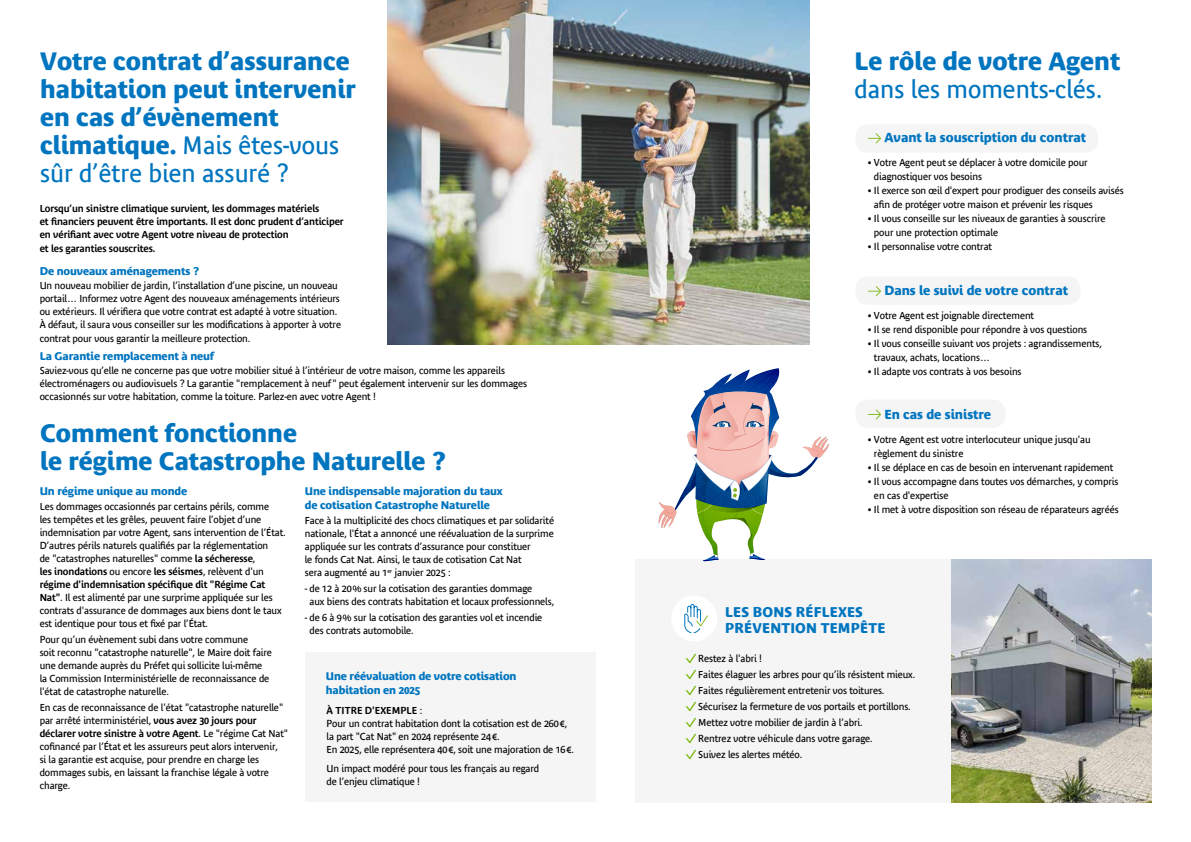
<style>
.page{position:relative;width:1191px;height:842px;background:#fff}
.page>*{position:absolute;margin:0;border:0;box-sizing:border-box;transform-origin:0 0}
.t1{font:700 25px/28px "Bienvenue";color:#0075bf}
.t2{font:25px "Bienvenue";color:#0075bf}
.t3{font:700 14px/16px "Bienvenue";letter-spacing:.015em;color:#0075bf}
.t4{font:700 13px "Bienvenue";color:#0075bf}
.t5{font:700 11px/14px "Bienvenue";letter-spacing:-.01em;color:#0075bf}
.t6{font:10px/13px "Bienvenue";letter-spacing:-.01em;color:#000}
.t7{font:600 10px/13px "Bienvenue";letter-spacing:-.01em;color:#000}
.s1{font-weight:400}
.s2{font-weight:600}
</style>
<div class="page">
<div style="left:635px;top:559px;width:316px;height:243px;background:#f5f5f6"></div>
<div style="left:855px;top:124px;width:243px;height:29px;background:#f5f5f6;border-radius:13px"></div>
<svg style="left:868px;top:133px;width:13px;height:11px"></svg>
<div style="left:855px;top:276px;width:225px;height:29px;background:#f5f5f6;border-radius:13px"></div>
<svg style="left:868px;top:286px;width:13px;height:11px"></svg>
<div style="left:855px;top:399px;width:150px;height:29px;background:#f5f5f6;border-radius:13px"></div>
<svg style="left:868px;top:409px;width:13px;height:11px"></svg>
<svg style="left:686px;top:653px;width:10px;height:107px"></svg>
<div style="left:671px;top:596px;width:46px;height:45px;background:#fff;border-radius:50%"></div>
<svg style="left:684px;top:604px;width:24px;height:30px"></svg>
<div style="left:305px;top:652px;width:290px;height:150px;background:#f5f5f6"></div>
<img style="left:387px;top:0;width:422px;height:345px">
<img style="left:951px;top:559px;width:200px;height:243px">
<svg style="left:701px;top:368px;width:128px;height:193px"></svg>
<img style="left:658px;top:368px;width:120px;height:160px">
<h1 class="t1" style="left:40px;top:47px;width:317px">Votre contrat d’assurance habitation peut intervenir en cas d’évènement climatique. <span class="s1">Mais êtes-vous sûr d’être bien assuré ?</span></h1>
<p class="t7" style="left:40px;top:202px;width:305px">Lorsqu’un sinistre climatique survient, les dommages matériels<br>et financiers peuvent être importants. Il est donc prudent d’anticiper en vérifiant avec votre Agent votre niveau de protection</p>
<p class="t7" style="left:40px;top:242px;width:117px">et les garanties souscrites.</p>
<p class="t5" style="left:40px;top:264px;width:161px">De nouveaux aménagements ?</p>
<p class="t6" style="left:40px;top:279px;width:303px">Un nouveau mobilier de jardin, l’installation d’une piscine, un nouveau portail… Informez votre Agent des nouveaux aménagements intérieurs ou extérieurs. Il vérifiera que votre contrat est adapté à votre situation.<br>À défaut, il saura vous conseiller sur les modifications à apporter à votre</p>
<p class="t6" style="left:40px;top:332px;width:212px">contrat pour vous garantir la meilleure protection.</p>
<p class="t5" style="left:40px;top:349px;width:176px">La Garantie remplacement à neuf</p>
<p class="t6" style="left:40px;top:364px;width:489px">Saviez-vous qu’elle ne concerne pas que votre mobilier situé à l’intérieur de votre maison, comme les appareils électroménagers ou audiovisuels ? La garantie "remplacement à neuf" peut également intervenir sur les dommages occasionnés sur votre habitation, comme la toiture. Parlez-en avec votre Agent !</p>
<h1 class="t1" style="left:40px;top:418px;width:407px">Comment fonctionne<br>le régime Catastrophe Naturelle ?</h1>
<p class="t5" style="left:40px;top:484px;width:149px">Un régime unique au monde</p>
<p class="t6" style="left:40px;top:500px;width:247px">Les dommages occasionnés par certains périls, comme<br>les tempêtes et les grêles, peuvent faire l’objet d’une indemnisation par votre Agent, sans intervention de l’État.<br>D’autres périls naturels qualifiés par la réglementation<br>de "catastrophes naturelles" comme <span class="s2">la sécheresse</span>,<br><span class="s2">les inondations</span> ou encore <span class="s2">les séismes</span>, relèvent d'un <span class="s2">régime d'indemnisation spécifique dit "Régime Cat Nat"</span>. Il est alimenté par une surprime appliquée sur les contrats d'assurance de dommages aux biens dont le taux est identique pour tous et fixé par l’État.</p>
<p class="t6" style="left:40px;top:633px;width:234px">Pour qu’un évènement subi dans votre commune<br>soit reconnu "catastrophe naturelle", le Maire doit faire une demande auprès du Préfet qui sollicite lui-même la Commission Interministérielle de reconnaissance de l'état de catastrophe naturelle.</p>
<p class="t6" style="left:40px;top:701px;width:250px">En cas de reconnaissance de l'état "catastrophe naturelle" par arrêté interministériel, <span class="s2">vous avez 30 jours pour déclarer votre sinistre à votre Agent</span>. Le "régime Cat Nat" cofinancé par l’État et les assureurs peut alors intervenir,<br>si la garantie est acquise, pour prendre en charge les dommages subis, en laissant la franchise légale à votre charge.</p>
<p class="t5" style="left:305px;top:484px;width:199px">Une indispensable majoration du taux de cotisation Catastrophe Naturelle</p>
<p class="t6" style="left:305px;top:514px;width:251px">Face à la multiplicité des chocs climatiques et par solidarité nationale, l'État a annoncé une réévaluation de la surprime appliquée sur les contrats d’assurance pour constituer<br>le fonds Cat Nat. Ainsi, le taux de cotisation Cat Nat<br>sera augmenté au 1<sup>er</sup> janvier 2025 :</p>
<p class="t6" style="left:310px;top:582px;width:246px;text-indent:-5px">- de 12 à 20% sur la cotisation des garanties dommage<br>aux biens des contrats habitation et locaux professionnels,</p>
<p class="t6" style="left:310px;top:611px;width:234px;text-indent:-5px">- de 6 à 9% sur la cotisation des garanties vol et incendie des contrats automobile.</p>
<p class="t5" style="left:326px;top:669px;width:192px">Une réévaluation de votre cotisation habitation en 2025</p>
<p class="t6" style="left:326px;top:704px;width:249px"><span class="s2">À TITRE D'EXEMPLE</span> :<br>Pour un contrat habitation dont la cotisation est de 260€, la part "Cat Nat" en 2024 représente 24€.<br>En 2025, elle représentera 40€, soit une majoration de 16€.</p>
<p class="t6" style="left:326px;top:761px;width:214px">Un impact modéré pour tous les français au regard de l’enjeu climatique !</p>
<h1 class="t1" style="left:854px;top:47px;width:267px">Le rôle de votre Agent</h1>
<h1 class="t2" style="left:854px;top:75px;width:249px">dans les moments-clés.</h1>
<h3 class="t4" style="left:884px;top:130px;width:203px">Avant la souscription du contrat</h3>
<p class="t6" style="left:874px;top:156px;width:215px;line-height:14px;text-indent:-6px">• Votre Agent peut se déplacer à votre domicile pour diagnostiquer vos besoins</p>
<p class="t6" style="left:874px;top:184px;width:251px;line-height:14px;text-indent:-6px">• Il exerce son œil d'expert pour prodiguer des conseils avisés afin de protéger votre maison et prévenir les risques</p>
<p class="t6" style="left:874px;top:212px;width:233px;line-height:14px;text-indent:-6px">• Il vous conseille sur les niveaux de garanties à souscrire pour une protection optimale</p>
<p class="t6" style="left:868px;top:240px;width:126px">• Il personnalise votre contrat</p>
<h3 class="t4" style="left:884px;top:283px;width:185px">Dans le suivi de votre contrat</h3>
<p class="t6" style="left:868px;top:309px;width:168px">• Votre Agent est joignable directement</p>
<p class="t6" style="left:868px;top:323px;width:221px">• Il se rend disponible pour répondre à vos questions</p>
<p class="t6" style="left:874px;top:337px;width:229px;line-height:14px;text-indent:-6px">• Il vous conseille suivant vos projets : agrandissements, travaux, achats, locations…</p>
<p class="t6" style="left:868px;top:365px;width:155px">• Il adapte vos contrats à vos besoins</p>
<h3 class="t4" style="left:884px;top:406px;width:108px">En cas de sinistre</h3>
<p class="t6" style="left:874px;top:432px;width:218px;line-height:14px;text-indent:-6px">• Votre Agent est votre interlocuteur unique jusqu'au règlement du sinistre</p>
<p class="t6" style="left:868px;top:460px;width:247px">• Il se déplace en cas de besoin en intervenant rapidement</p>
<p class="t6" style="left:874px;top:474px;width:246px;line-height:14px;text-indent:-6px">• Il vous accompagne dans toutes vos démarches, y compris en cas d'expertise</p>
<p class="t6" style="left:868px;top:502px;width:252px">• Il met à votre disposition son réseau de réparateurs agréés</p>
<h2 class="t3" style="left:725px;top:604px;width:161px">LES BONS RÉFLEXES<br>PRÉVENTION TEMPÊTE</h2>
<p class="t6" style="left:698px;top:651px;width:218px;line-height:16px">Restez à l'abri !<br>Faites élaguer les arbres pour qu’ils résistent mieux.<br>Faites régulièrement entretenir vos toitures.<br>Sécurisez la fermeture de vos portails et portillons.<br>Mettez votre mobilier de jardin à l’abri.<br>Rentrez votre véhicule dans votre garage.<br>Suivez les alertes météo.</p>
</div>
